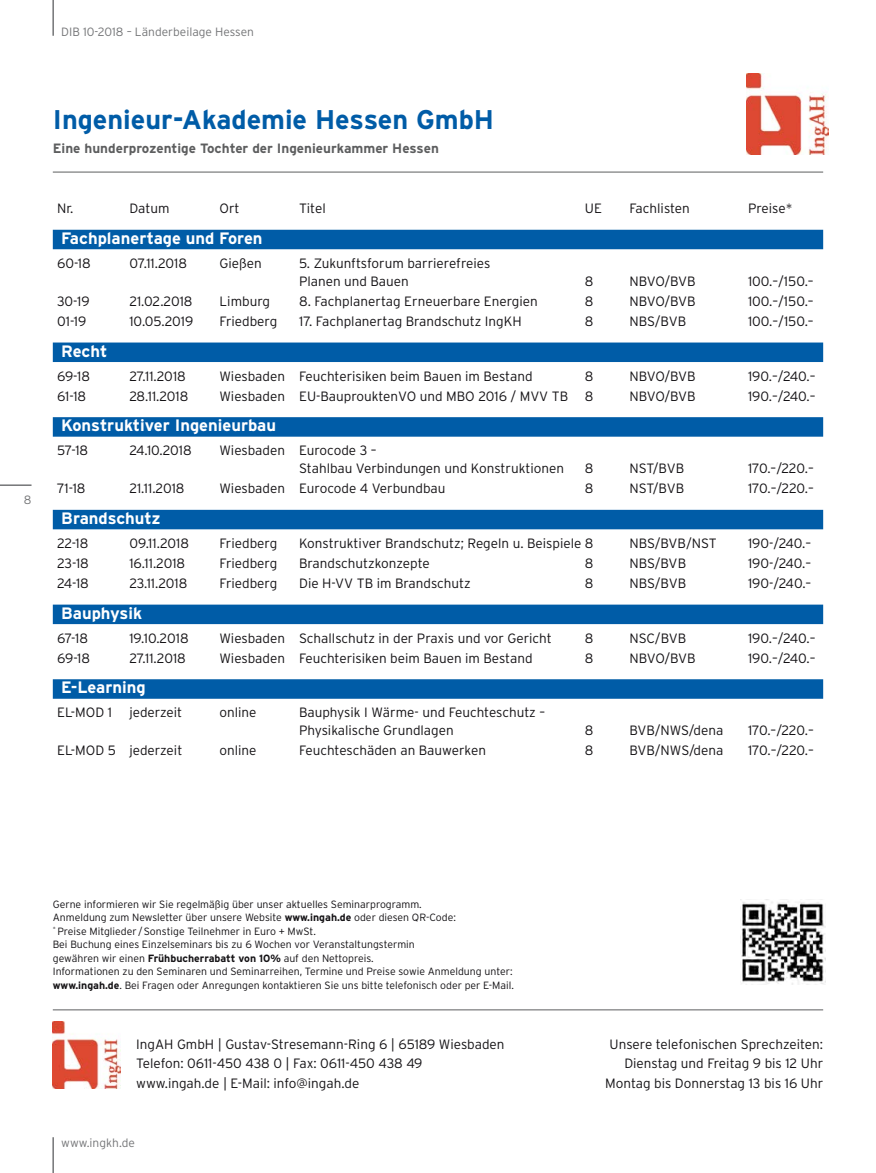
<style>
.page{position:relative;width:876px;height:1173px;background:#fff}
.page>*{position:absolute;margin:0;border:0;box-sizing:border-box;transform-origin:0 0}
.t1{font:700 27px "Interstate";color:#005ca7}
.t2{font:700 16.5px "Interstate";color:#fff}
.t3{font:300 13.5px/19.5px "Interstate";color:#141215}
.t4{font:700 13.5px "Interstate";color:#5d5e5f}
.t5{font:300 12px "Interstate";color:#747577}
.t6{font:300 10.5px/13.5px "Interstate";color:#141215}
.s1{font-weight:700}
</style>
<div class="page">
<hr style="left:52px;top:0;width:2px;height:36px;background:#747577">
<hr style="left:52px;top:1137px;width:2px;height:36px;background:#747577">
<hr style="left:0;top:484px;width:31px;height:2px;background:#747577">
<img style="left:53px;top:1021px;width:67px;height:68px">
<img style="left:746px;top:73px;width:81px;height:82px">
<div style="left:53px;top:230px;width:769px;height:19px;background:#005ca7"></div>
<div style="left:53px;top:342px;width:769px;height:20px;background:#005ca7"></div>
<div style="left:53px;top:417px;width:769px;height:20px;background:#005ca7"></div>
<div style="left:53px;top:510px;width:769px;height:19px;background:#005ca7"></div>
<div style="left:53px;top:604px;width:769px;height:20px;background:#005ca7"></div>
<div style="left:53px;top:679px;width:769px;height:20px;background:#005ca7"></div>
<hr style="left:53px;top:1009px;width:769px;height:1px;background:#5d5e5f">
<hr style="left:53px;top:172px;width:769px;height:1px;background:#5d5e5f">
<img style="left:740px;top:899px;width:84px;height:85px">
<p class="t5" style="left:61px;top:25px;width:194px">DIB 10-2018 – Länderbeilage Hessen</p>
<p class="t5" style="left:24px;top:493px;width:9px">8</p>
<h1 class="t1" style="left:53px;top:104px;width:442px">Ingenieur-Akademie Hessen GmbH</h1>
<p class="t4" style="left:53px;top:141px;width:387px">Eine hunderprozentige Tochter der Ingenieurkammer Hessen</p>
<p class="t3" style="left:57px;top:199px;width:18px">Nr.</p>
<p class="t3" style="left:129px;top:199px;width:42px">Datum</p>
<p class="t3" style="left:219px;top:199px;width:22px">Ort</p>
<p class="t3" style="left:299px;top:199px;width:28px">Titel</p>
<p class="t3" style="left:584px;top:199px;width:19px">UE</p>
<p class="t3" style="left:629px;top:199px;width:62px">Fachlisten</p>
<p class="t3" style="left:747px;top:199px;width:46px">Preise*</p>
<p class="t2" style="left:61px;top:229px;width:203px">Fachplanertage und Foren</p>
<p class="t3" style="left:57px;top:253px;width:35px">60-18</p>
<p class="t3" style="left:129px;top:253px;width:59px">07.11.2018</p>
<p class="t3" style="left:219px;top:253px;width:44px">Gießen</p>
<p class="t3" style="left:299px;top:254px;width:193px;line-height:18px">5. Zukunftsforum barrierefreies<br>Planen und Bauen</p>
<p class="t3" style="left:584px;top:271px;width:10px">8</p>
<p class="t3" style="left:629px;top:271px;width:68px">NBVO/BVB</p>
<p class="t3" style="left:747px;top:271px;width:67px">100.–/150.–</p>
<p class="t3" style="left:57px;top:291px;width:34px">30-19</p>
<p class="t3" style="left:129px;top:291px;width:65px">21.02.2018</p>
<p class="t3" style="left:219px;top:291px;width:52px">Limburg</p>
<p class="t3" style="left:299px;top:291px;width:240px">8. Fachplanertag Erneuerbare Energien</p>
<p class="t3" style="left:584px;top:291px;width:10px">8</p>
<p class="t3" style="left:629px;top:291px;width:68px">NBVO/BVB</p>
<p class="t3" style="left:747px;top:291px;width:67px">100.–/150.–</p>
<p class="t3" style="left:57px;top:311px;width:31px">01-19</p>
<p class="t3" style="left:129px;top:311px;width:65px">10.05.2019</p>
<p class="t3" style="left:219px;top:311px;width:59px">Friedberg</p>
<p class="t3" style="left:299px;top:311px;width:224px">17. Fachplanertag Brandschutz IngKH</p>
<p class="t3" style="left:584px;top:311px;width:10px">8</p>
<p class="t3" style="left:629px;top:311px;width:58px">NBS/BVB</p>
<p class="t3" style="left:747px;top:311px;width:67px">100.–/150.–</p>
<p class="t2" style="left:61px;top:342px;width:47px">Recht</p>
<p class="t3" style="left:57px;top:366px;width:34px">69-18</p>
<p class="t3" style="left:129px;top:366px;width:58px">27.11.2018</p>
<p class="t3" style="left:219px;top:366px;width:314px">Wiesbaden Feuchterisiken beim Bauen im Bestand</p>
<p class="t3" style="left:584px;top:366px;width:10px">8</p>
<p class="t3" style="left:629px;top:366px;width:68px">NBVO/BVB</p>
<p class="t3" style="left:747px;top:366px;width:69px">190.–/240.–</p>
<p class="t3" style="left:57px;top:386px;width:31px">61-18</p>
<p class="t3" style="left:129px;top:386px;width:60px">28.11.2018</p>
<p class="t3" style="left:219px;top:386px;width:375px">Wiesbaden EU-BauprouktenVO und MBO 2016 / MVV TB 8</p>
<p class="t3" style="left:629px;top:386px;width:68px">NBVO/BVB</p>
<p class="t3" style="left:747px;top:386px;width:69px">190.–/240.–</p>
<p class="t2" style="left:61px;top:416px;width:216px">Konstruktiver Ingenieurbau</p>
<p class="t3" style="left:57px;top:440px;width:33px">57-18</p>
<p class="t3" style="left:129px;top:440px;width:64px">24.10.2018</p>
<p class="t3" style="left:299px;top:441px;width:266px;line-height:18px;text-indent:-80px">Wiesbaden Eurocode 3 –<br>Stahlbau Verbindungen und Konstruktionen</p>
<p class="t3" style="left:584px;top:458px;width:10px">8</p>
<p class="t3" style="left:629px;top:458px;width:56px">NST/BVB</p>
<p class="t3" style="left:747px;top:458px;width:67px">170.–/220.–</p>
<p class="t3" style="left:57px;top:479px;width:30px">71-18</p>
<p class="t3" style="left:129px;top:479px;width:57px">21.11.2018</p>
<p class="t3" style="left:219px;top:479px;width:227px">Wiesbaden Eurocode 4 Verbundbau</p>
<p class="t3" style="left:584px;top:479px;width:10px">8</p>
<p class="t3" style="left:629px;top:479px;width:56px">NST/BVB</p>
<p class="t3" style="left:747px;top:479px;width:67px">170.–/220.–</p>
<p class="t2" style="left:61px;top:509px;width:101px">Brandschutz</p>
<p class="t3" style="left:57px;top:533px;width:33px">22-18</p>
<p class="t3" style="left:129px;top:533px;width:61px">09.11.2018</p>
<p class="t3" style="left:219px;top:533px;width:59px">Friedberg</p>
<p class="t3" style="left:299px;top:533px;width:296px">Konstruktiver Brandschutz; Regeln u. Beispiele 8</p>
<p class="t3" style="left:629px;top:533px;width:89px">NBS/BVB/NST</p>
<p class="t3" style="left:747px;top:533px;width:65px">190-/240.–</p>
<p class="t3" style="left:57px;top:553px;width:33px">23-18</p>
<p class="t3" style="left:129px;top:553px;width:57px">16.11.2018</p>
<p class="t3" style="left:219px;top:553px;width:59px">Friedberg</p>
<p class="t3" style="left:299px;top:553px;width:132px">Brandschutzkonzepte</p>
<p class="t3" style="left:584px;top:553px;width:10px">8</p>
<p class="t3" style="left:629px;top:553px;width:58px">NBS/BVB</p>
<p class="t3" style="left:747px;top:553px;width:65px">190-/240.–</p>
<p class="t3" style="left:57px;top:573px;width:33px">24-18</p>
<p class="t3" style="left:129px;top:573px;width:59px">23.11.2018</p>
<p class="t3" style="left:219px;top:573px;width:59px">Friedberg</p>
<p class="t3" style="left:299px;top:573px;width:173px">Die H-VV TB im Brandschutz</p>
<p class="t3" style="left:584px;top:573px;width:10px">8</p>
<p class="t3" style="left:629px;top:573px;width:58px">NBS/BVB</p>
<p class="t3" style="left:747px;top:573px;width:65px">190-/240.–</p>
<p class="t2" style="left:61px;top:604px;width:82px">Bauphysik</p>
<p class="t3" style="left:57px;top:628px;width:32px">67-18</p>
<p class="t3" style="left:129px;top:628px;width:61px">19.10.2018</p>
<p class="t3" style="left:219px;top:628px;width:334px">Wiesbaden Schallschutz in der Praxis und vor Gericht</p>
<p class="t3" style="left:584px;top:628px;width:10px">8</p>
<p class="t3" style="left:629px;top:628px;width:58px">NSC/BVB</p>
<p class="t3" style="left:747px;top:628px;width:69px">190.–/240.–</p>
<p class="t3" style="left:57px;top:648px;width:34px">69-18</p>
<p class="t3" style="left:129px;top:648px;width:58px">27.11.2018</p>
<p class="t3" style="left:219px;top:648px;width:314px">Wiesbaden Feuchterisiken beim Bauen im Bestand</p>
<p class="t3" style="left:584px;top:648px;width:10px">8</p>
<p class="t3" style="left:629px;top:648px;width:68px">NBVO/BVB</p>
<p class="t3" style="left:747px;top:648px;width:69px">190.–/240.–</p>
<p class="t2" style="left:61px;top:678px;width:86px">E-Learning</p>
<p class="t3" style="left:57px;top:702px;width:56px">EL-MOD 1</p>
<p class="t3" style="left:129px;top:702px;width:54px">jederzeit</p>
<p class="t3" style="left:219px;top:702px;width:39px">online</p>
<p class="t3" style="left:299px;top:703px;width:247px;line-height:18px">Bauphysik I Wärme- und Feuchteschutz –<br>Physikalische Grundlagen</p>
<p class="t3" style="left:584px;top:720px;width:10px">8</p>
<p class="t3" style="left:629px;top:720px;width:95px">BVB/NWS/dena</p>
<p class="t3" style="left:747px;top:720px;width:67px">170.–/220.–</p>
<p class="t3" style="left:57px;top:741px;width:127px">EL-MOD 5 jederzeit</p>
<p class="t3" style="left:219px;top:741px;width:39px">online</p>
<p class="t3" style="left:299px;top:741px;width:188px">Feuchteschäden an Bauwerken</p>
<p class="t3" style="left:584px;top:741px;width:10px">8</p>
<p class="t3" style="left:629px;top:741px;width:95px">BVB/NWS/dena</p>
<p class="t3" style="left:747px;top:741px;width:67px">170.–/220.–</p>
<p class="t6" style="left:53px;top:897px;width:462px">Gerne informieren wir Sie regelmäßig über unser aktuelles Seminarprogramm.<br>Anmeldung zum Newsletter über unsere Website <span class="s1">www.ingah.de</span> oder diesen QR-Code:<br><sup>*</sup> Preise Mitglieder /Sonstige Teilnehmer in Euro + MwSt.<br>Bei Buchung eines Einzelseminars bis zu 6 Wochen vor Veranstaltungstermin<br>gewähren wir einen <span class="s1">Frühbucherrabatt von 10%</span> auf den Nettopreis.<br>Informationen zu den Seminaren und Seminarreihen, Termine und Preise sowie Anmeldung unter: <span class="s1">www.ingah.de</span>. Bei Fragen oder Anregungen kontaktieren Sie uns bitte telefonisch oder per E-Mail.</p>
<p class="t3" style="left:136px;top:1034px;width:370px">IngAH GmbH | Gustav-Stresemann-Ring 6 | 65189 Wiesbaden<br>Telefon: 0611-450 438 0 | Fax: 0611-450 438 49 www.ingah.de | E-Mail: info@ingah.de</p>
<p class="t3" style="left:605px;top:1034px;width:219px;text-align:right">Unsere telefonischen Sprechzeiten:<br>Dienstag und Freitag 9 bis 12 Uhr<br>Montag bis Donnerstag 13 bis 16 Uhr</p>
<p class="t5" style="left:61px;top:1136px;width:75px">www.ingkh.de</p>
</div>
